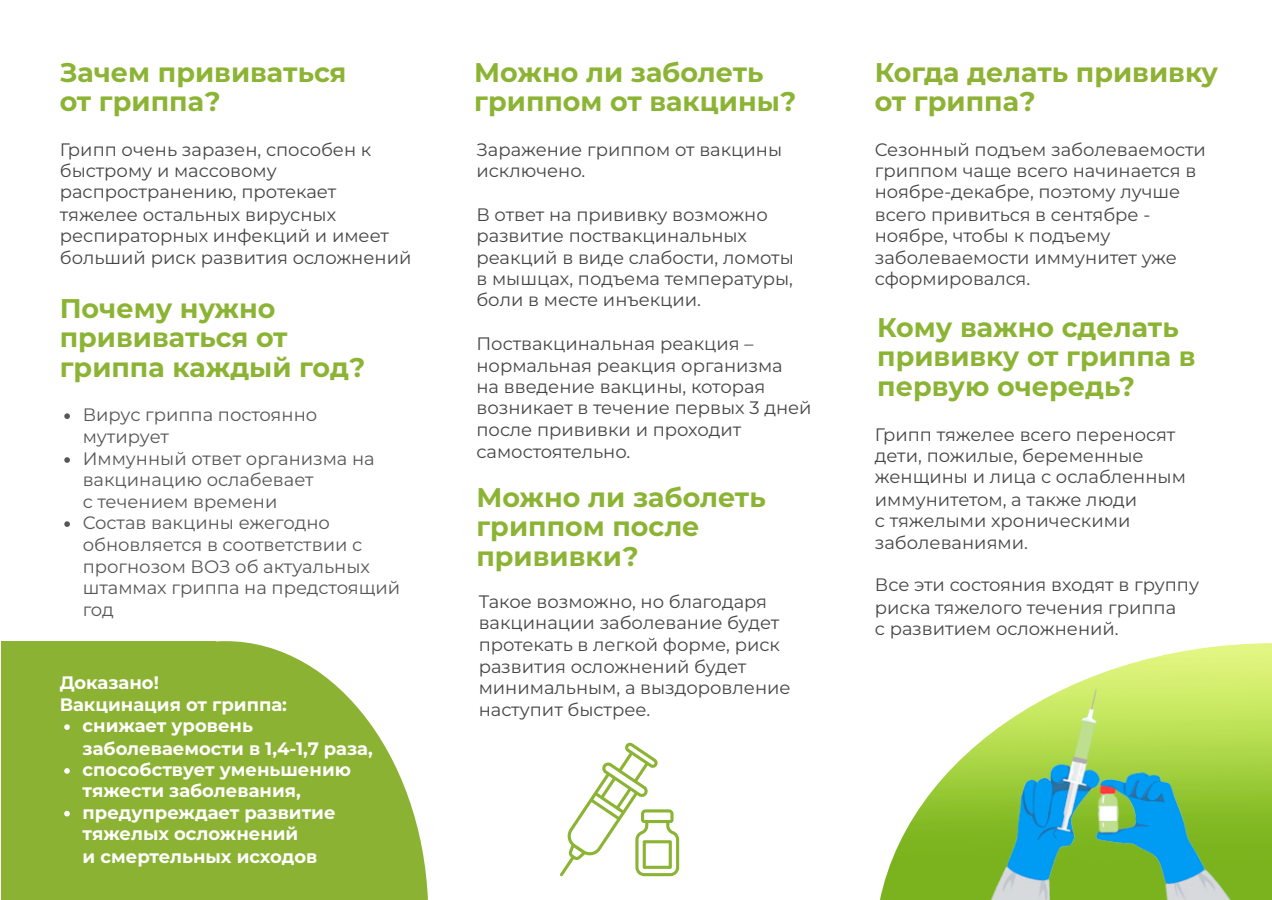
<style>
.page{position:relative;width:1272px;height:900px;background:#fff}
.page>*{position:absolute;margin:0;border:0;box-sizing:border-box;transform-origin:0 0}
.t1{font:700 27px/29.8px "Montserrat";color:#8cb434}
.t2{font:700 27px/29.2px "Montserrat";color:#8db234}
.t3{font:18px/21.6px "Montserrat";color:#464646}
.t4{font:18px/21.6px "Montserrat";color:#575757}
.t5{font:700 18px/21.3px "Montserrat";color:#fff}
</style>
<div class="page">
<div style="left:1px;top:641px;width:215px;height:258px;background:#8cb234"></div>
<svg style="left:65px;top:641px;width:363px;height:258px;fill:#8cb234"></svg>
<img style="left:880px;top:643px;width:392px;height:256px">
<svg style="left:64px;top:413px;width:6px;height:6px"></svg>
<svg style="left:64px;top:457px;width:6px;height:6px"></svg>
<svg style="left:64px;top:521px;width:6px;height:6px"></svg>
<svg style="left:64px;top:724px;width:6px;height:6px"></svg>
<svg style="left:64px;top:768px;width:6px;height:6px"></svg>
<svg style="left:64px;top:811px;width:6px;height:5px"></svg>
<svg style="left:560px;top:743px;width:119px;height:133px"></svg>
<p class="t1" style="left:60px;top:57px;width:288px">Зачем прививаться</p>
<p class="t1" style="left:60px;top:86px;width:162px">от гриппа?</p>
<p class="t3" style="left:60px;top:139px;width:353px">Грипп очень заразен, способен к быстрому и массовому распространению, протекает тяжелее остальных вирусных респираторных инфекций и имеет больший риск развития осложнений</p>
<p class="t1" style="left:60px;top:293px;width:307px">Почему нужно прививаться от гриппа каждый год?</p>
<p class="t4" style="left:83px;top:404px;width:236px">Вирус гриппа постоянно мутирует</p>
<p class="t4" style="left:83px;top:448px;width:294px">Иммунный ответ организма на вакцинацию ослабевает</p>
<p class="t4" style="left:83px;top:491px;width:196px">с течением времени</p>
<p class="t4" style="left:83px;top:512px;width:319px">Состав вакцины ежегодно обновляется в соответствии с прогнозом ВОЗ об актуальных штаммах гриппа на предстоящий год</p>
<p class="t5" style="left:60px;top:672px;width:101px">Доказано!</p>
<p class="t5" style="left:60px;top:694px;width:229px">Вакцинация от гриппа:</p>
<p class="t5" style="left:83px;top:714px;width:292px;line-height:22.5px">снижает уровень заболеваемости в 1,4-1,7 раза,</p>
<p class="t5" style="left:83px;top:759px;width:270px">способствует уменьшению тяжести заболевания,</p>
<p class="t5" style="left:83px;top:802px;width:255px">предупреждает развитие тяжелых осложнений</p>
<p class="t5" style="left:83px;top:845px;width:236px">и смертельных исходов</p>
<p class="t1" style="left:474px;top:57px;width:324px;line-height:29.2px">Можно ли заболеть гриппом от вакцины?</p>
<p class="t3" style="left:476px;top:139px;width:307px">Заражение гриппом от вакцины исключено.</p>
<p class="t3" style="left:476px;top:204px;width:319px">В ответ на прививку возможно развитие поствакцинальных реакций в виде слабости, ломоты</p>
<p class="t3" style="left:476px;top:268px;width:318px">в мышцах, подъема температуры, боли в месте инъекции.</p>
<p class="t3" style="left:476px;top:333px;width:308px">Поствакцинальная реакция – нормальная реакция организма</p>
<p class="t3" style="left:476px;top:376px;width:337px">на введение вакцины, которая возникает в течение первых 3 дней после прививки и проходит самостоятельно.</p>
<p class="t1" style="left:476px;top:482px;width:291px">Можно ли заболеть гриппом после прививки?</p>
<p class="t3" style="left:479px;top:591px;width:313px">Такое возможно, но благодаря вакцинации заболевание будет протекать в легкой форме, риск развития осложнений будет минимальным, а выздоровление наступит быстрее.</p>
<p class="t2" style="left:875px;top:57px;width:345px">Когда делать прививку от гриппа?</p>
<p class="t3" style="left:875px;top:139px;width:333px">Сезонный подъем заболеваемости гриппом чаще всего начинается в ноябре-декабре, поэтому лучше всего привиться в сентябре - ноябре, чтобы к подъему заболеваемости иммунитет уже сформировался.</p>
<p class="t1" style="left:877px;top:312px;width:320px">Кому важно сделать прививку от гриппа в первую очередь?</p>
<p class="t3" style="left:875px;top:423px;width:313px">Грипп тяжелее всего переносят дети, пожилые, беременные женщины и лица с ослабленным иммунитетом, а также люди</p>
<p class="t3" style="left:875px;top:510px;width:257px">с тяжелыми хроническими заболеваниями.</p>
<p class="t3" style="left:875px;top:574px;width:326px;line-height:22.5px">Все эти состояния входят в группу риска тяжелого течения гриппа</p>
<p class="t3" style="left:875px;top:618px;width:245px">с развитием осложнений.</p>
</div>
